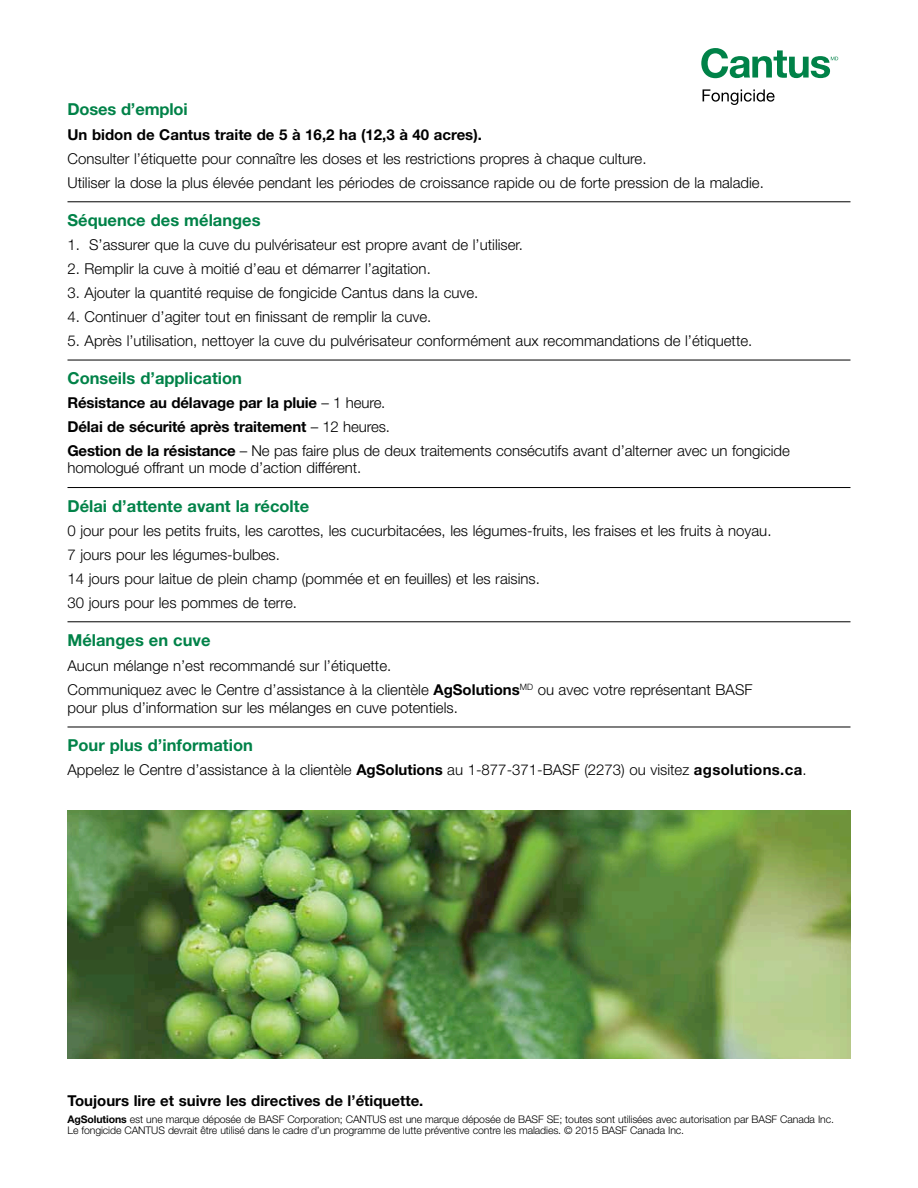
<style>
.page{position:relative;width:918px;height:1188px;background:#fff}
.page>*{position:absolute;margin:0;border:0;box-sizing:border-box;transform-origin:0 0}
.t1{font:700 16.5px "Helvetica Neue LT Std";color:#008248}
.t2{font:300 15px/24px "Helvetica Neue LT Std";color:#000}
.t3{font:700 15px "Helvetica Neue LT Std";color:#000}
.t4{font:300 10.5px/11.2px "Helvetica Neue LT Std";letter-spacing:-.01em;color:#000}
.s1{font-weight:700}
</style>
<div class="page">
<hr style="left:68px;top:201px;width:782px;height:1px;background:#000">
<hr style="left:68px;top:360px;width:782px;height:1px;background:#000">
<hr style="left:68px;top:487px;width:782px;height:1px;background:#000">
<hr style="left:68px;top:621px;width:782px;height:1px;background:#000">
<hr style="left:68px;top:727px;width:782px;height:1px;background:#000">
<img style="left:68px;top:810px;width:782px;height:249px">
<svg style="left:703px;top:89px;width:72px;height:16px"></svg>
<svg style="left:701px;top:48px;width:137px;height:30px"></svg>
<p class="t1" style="left:68px;top:99px;width:122px">Doses d’emploi</p>
<p class="t3" style="left:68px;top:125px;width:416px">Un bidon de Cantus traite de 5 à 16,2 ha (12,3 à 40 acres).</p>
<p class="t2" style="left:68px;top:146px;width:698px">Consulter l’étiquette pour connaître les doses et les restrictions propres à chaque culture.<br>Utiliser la dose la plus élevée pendant les périodes de croissance rapide ou de forte pression de la maladie.</p>
<p class="t1" style="left:68px;top:210px;width:195px">Séquence des mélanges</p>
<p class="t2" style="left:68px;top:232px;width:457px">1. S’assurer que la cuve du pulvérisateur est propre avant de l’utiliser.</p>
<p class="t2" style="left:68px;top:256px;width:365px">2. Remplir la cuve à moitié d’eau et démarrer l’agitation.</p>
<p class="t2" style="left:68px;top:280px;width:412px">3. Ajouter la quantité requise de fongicide Cantus dans la cuve.</p>
<p class="t2" style="left:68px;top:304px;width:365px">4. Continuer d’agiter tout en finissant de remplir la cuve.</p>
<p class="t2" style="left:68px;top:328px;width:686px">5. Après l’utilisation, nettoyer la cuve du pulvérisateur conformément aux recommandations de l’étiquette.</p>
<p class="t1" style="left:68px;top:368px;width:176px">Conseils d’application</p>
<p class="t2" style="left:68px;top:391px;width:724px"><span class="s1">Résistance au délavage par la pluie</span> – 1 heure.<br><span class="s1">Délai de sécurité après traitement</span> – 12 heures.<br><span class="s1">Gestion de la résistance</span> – Ne pas faire plus de deux traitements consécutifs avant d’alterner avec un fongicide</p>
<p class="t2" style="left:68px;top:456px;width:295px">homologué offrant un mode d’action différent.</p>
<p class="t1" style="left:68px;top:496px;width:243px">Délai d’attente avant la récolte</p>
<p class="t2" style="left:68px;top:518px;width:706px">0 jour pour les petits fruits, les carottes, les cucurbitacées, les légumes-fruits, les fraises et les fruits à noyau.<br>7 jours pour les légumes-bulbes.<br>14 jours pour laitue de plein champ (pommée et en feuilles) et les raisins.<br>30 jours pour les pommes de terre.</p>
<p class="t1" style="left:68px;top:630px;width:145px">Mélanges en cuve</p>
<p class="t2" style="left:68px;top:653px;width:687px;line-height:24.8px">Aucun mélange n’est recommandé sur l’étiquette.<br>Communiquez avec le Centre d’assistance à la clientèle <span class="s1">AgSolutions</span><sup>MD</sup> ou avec votre représentant BASF</p>
<p class="t2" style="left:68px;top:696px;width:392px">pour plus d’information sur les mélanges en cuve potentiels.</p>
<p class="t1" style="left:68px;top:735px;width:187px">Pour plus d’information</p>
<p class="t2" style="left:68px;top:757px;width:741px">Appelez le Centre d’assistance à la clientèle <span class="s1">AgSolutions</span> au 1-877-371-BASF (2273) ou visitez <span class="s1">agsolutions.ca</span>.</p>
<p class="t3" style="left:68px;top:1091px;width:357px">Toujours lire et suivre les directives de l’étiquette.</p>
<p class="t4" style="left:68px;top:1113px;width:768px"><span class="s1">AgSolutions</span> est une marque déposée de BASF Corporation; CANTUS est une marque déposée de BASF SE; toutes sont utilisées avec autorisation par BASF Canada Inc.<br>Le fongicide CANTUS devrait être utilisé dans le cadre d’un programme de lutte préventive contre les maladies. © 2015 BASF Canada Inc.</p>
</div>
